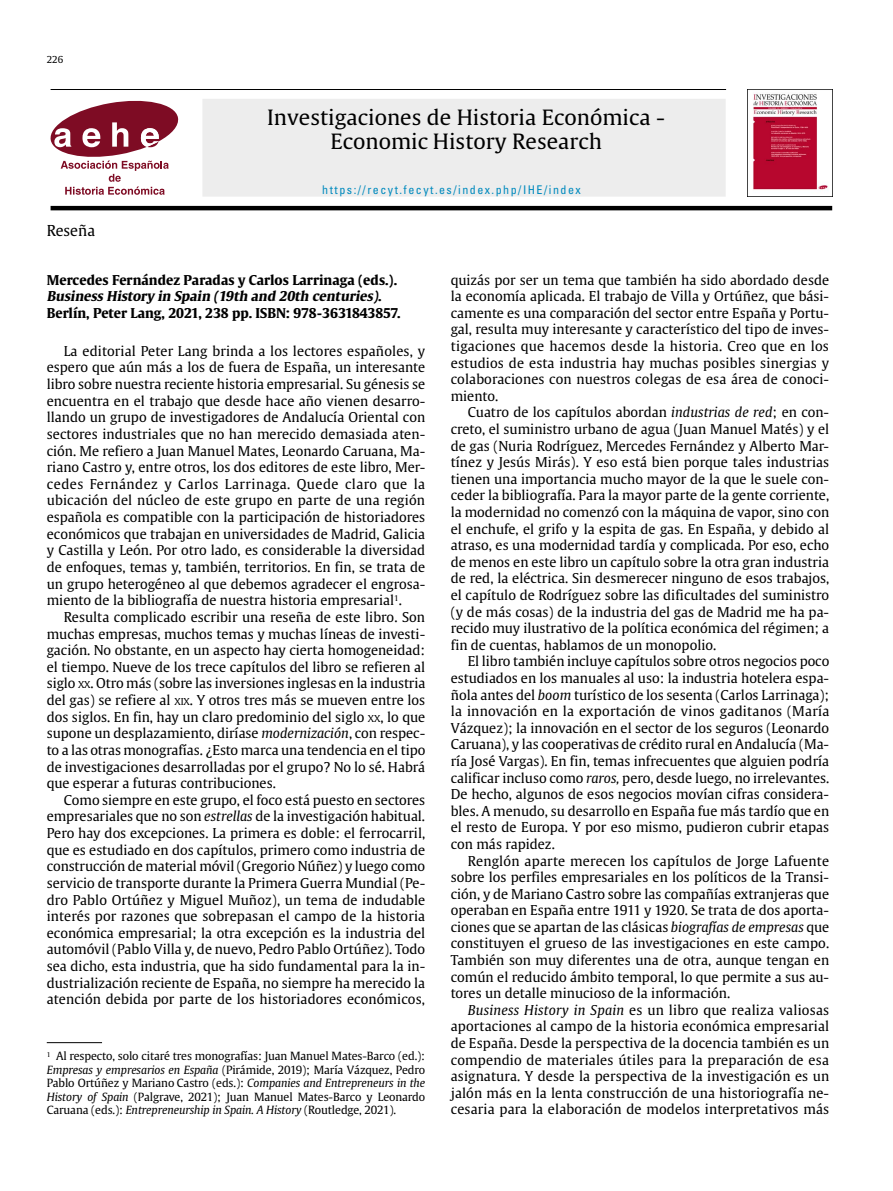
<style>
.page{position:relative;width:893px;height:1191px;background:#fff}
.page>*{position:absolute;margin:0;border:0;box-sizing:border-box;transform-origin:0 0}
.t1{font:20.85px/23.9px "Gulliver RM";color:#000;text-align:center}
.t2{font:15px "Gulliver";color:#000}
.Texto_general{font:13.5px/16.6px "Gulliver";color:#000;text-align:justify}
.Titular{font:700 13.5px/16.6px "Gulliver";color:#000}
.t3{font:condensed 12px "Univers";letter-spacing:.125em;color:#008abe}
.Notas{font:11.25px/13.5px "Gulliver";letter-spacing:-.01em;color:#000;text-align:justify}
.t4{font:9.6px "Gulliver";color:#000}
.s1{font-style:italic}
.s2{font-size:9.45px}
</style>
<div class="page">
<hr style="left:51px;top:89px;width:675px;height:1px;background:#000">
<div style="left:202px;top:99px;width:524px;height:98px;background:#ededed"></div>
<svg style="left:51px;top:101px;width:127px;height:94px"></svg>
<img style="left:747px;top:89px;width:85px;height:108px">
<hr style="left:51px;top:206px;width:781px;height:4px;background:#000">
<hr style="left:47px;top:1042px;width:55px;height:1px;background:#000">
<p class="t4" style="left:47px;top:54px;width:18px">226</p>
<h1 class="t1" style="left:267px;top:105px;width:399px">Investigaciones de Historia Económica -<br>Economic History Research</h1>
<p class="t3" style="left:322px;top:182px;width:260px">https://recyt.fecyt.es/index.php/IHE/index</p>
<p class="t2" style="left:47px;top:221px;width:50px">Reseña</p>
<p class="Titular" style="left:47px;top:271px;width:355px">Mercedes Fernández Paradas y Carlos Larrinaga (eds.).<br><span class="s1">Business History in Spain (19th and 20th centuries)</span>.<br>Berlín, Peter Lang, 2021, 238 pp. ISBN: 978-3631843857.</p>
<p class="Texto_general" style="left:47px;top:342px;width:380px;text-indent:17px">La editorial Peter Lang brinda a los lectores españoles, y espero que aún más a los de fuera de España, un interesante libro sobre nuestra reciente historia empresarial. Su génesis se encuentra en el trabajo que desde hace año vienen desarro&shy;llando un grupo de investigadores de Andalucía Oriental con sectores industriales que no han merecido demasiada aten&shy;ción. Me refiero a Juan Manuel Mates, Leonardo Caruana, Ma&shy;riano Castro y, entre otros, los dos editores de este libro, Mer&shy;cedes Fernández y Carlos Larrinaga. Quede claro que la ubicación del núcleo de este grupo en parte de una región española es compatible con la participación de historiadores económicos que trabajan en universidades de Madrid, Galicia y Castilla y León. Por otro lado, es considerable la diversidad de enfoques, temas y, también, territorios. En fin, se trata de un grupo heterogéneo al que debemos agradecer el engrosa&shy;miento de la bibliografía de nuestra historia empresarial<sup>1</sup>.</p>
<p class="Texto_general" style="left:47px;top:608px;width:380px;text-indent:17px">Resulta complicado escribir una reseña de este libro. Son muchas empresas, muchos temas y muchas líneas de investi&shy;gación. No obstante, en un aspecto hay cierta homogeneidad: el tiempo. Nueve de los trece capítulos del libro se refieren al siglo <span class="s2">XX</span>. Otro más (sobre las inversiones inglesas en la industria del gas) se refiere al <span class="s2">XIX</span>. Y otros tres más se mueven entre los dos siglos. En fin, hay un claro predominio del siglo <span class="s2">XX</span>, lo que supone un desplazamiento, diríase <span class="s1">modernización</span>, con respec&shy;to a las otras monografías. ¿Esto marca una tendencia en el tipo de investigaciones desarrolladas por el grupo? No lo sé. Habrá que esperar a futuras contribuciones.</p>
<p class="Texto_general" style="left:47px;top:791px;width:380px;text-indent:17px">Como siempre en este grupo, el foco está puesto en sectores empresariales que no son <span class="s1">estrellas</span> de la investigación habitual.<br>Pero hay dos excepciones. La primera es doble: el ferrocarril, que es estudiado en dos capítulos, primero como industria de construcción de material móvil (Gregorio Núñez) y luego como servicio de transporte durante la Primera Guerra Mundial (Pe&shy;dro Pablo Ortúñez y Miguel Muñoz), un tema de indudable interés por razones que sobrepasan el campo de la historia económica empresarial; la otra excepción es la industria del automóvil (Pablo Villa y, de nuevo, Pedro Pablo Ortúñez). Todo sea dicho, esta industria, que ha sido fundamental para la in&shy;dustrialización reciente de España, no siempre ha merecido la atención debida por parte de los historiadores económicos,</p>
<p class="Notas" style="left:47px;top:1049px;width:380px"><sup>1</sup> Al respecto, solo citaré tres monografías: Juan Manuel Mates-Barco (ed.):<br><span class="s1">Empresas y empresarios en España</span> (Pirámide, 2019); María Vázquez, Pedro Pablo Ortúñez y Mariano Castro (eds.): <span class="s1">Companies and Entrepreneurs in the History of Spain</span> (Palgrave, 2021); Juan Manuel Mates-Barco y Leonardo Caruana (eds.): <span class="s1">Entrepreneurship in Spain. A History</span> (Routledge, 2021).</p>
<p class="Texto_general" style="left:451px;top:271px;width:380px">quizás por ser un tema que también ha sido abordado desde la economía aplicada. El trabajo de Villa y Ortúñez, que bási&shy;camente es una comparación del sector entre España y Portu&shy;gal, resulta muy interesante y característico del tipo de inves&shy;tigaciones que hacemos desde la historia. Creo que en los estudios de esta industria hay muchas posibles sinergias y colaboraciones con nuestros colegas de esa área de conoci&shy;miento.</p>
<p class="Texto_general" style="left:451px;top:404px;width:380px;text-indent:17px">Cuatro de los capítulos abordan <span class="s1">industrias de red</span>; en con&shy;creto, el suministro urbano de agua (Juan Manuel Matés) y el de gas (Nuria Rodríguez, Mercedes Fernández y Alberto Mar&shy;tínez y Jesús Mirás). Y eso está bien porque tales industrias tienen una importancia mucho mayor de la que le suele con&shy;ceder la bibliografía. Para la mayor parte de la gente corriente, la modernidad no comenzó con la máquina de vapor, sino con el enchufe, el grifo y la espita de gas. En España, y debido al atraso, es una modernidad tardía y complicada. Por eso, echo de menos en este libro un capítulo sobre la otra gran industria de red, la eléctrica. Sin desmerecer ninguno de esos trabajos, el capítulo de Rodríguez sobre las dificultades del suministro (y de más cosas) de la industria del gas de Madrid me ha pa&shy;recido muy ilustrativo de la política económica del régimen; a fin de cuentas, hablamos de un monopolio.</p>
<p class="Texto_general" style="left:451px;top:653px;width:380px;text-indent:17px">El libro también incluye capítulos sobre otros negocios poco estudiados en los manuales al uso: la industria hotelera espa&shy;ñola antes del <span class="s1">boom</span> turístico de los sesenta (Carlos Larrinaga); la innovación en la exportación de vinos gaditanos (María Vázquez); la innovación en el sector de los seguros (Leonardo Caruana), y las cooperativas de crédito rural en Andalucía (Ma&shy;ría José Vargas). En fin, temas infrecuentes que alguien podría calificar incluso como <span class="s1">raros,</span> pero, desde luego, no irrelevantes.<br>De hecho, algunos de esos negocios movían cifras considera&shy;bles. A menudo, su desarrollo en España fue más tardío que en el resto de Europa. Y por eso mismo, pudieron cubrir etapas con más rapidez.</p>
<p class="Texto_general" style="left:451px;top:852px;width:380px;text-indent:17px">Renglón aparte merecen los capítulos de Jorge Lafuente sobre los perfiles empresariales en los políticos de la Transi&shy;ción, y de Mariano Castro sobre las compañías extranjeras que operaban en España entre 1911 y 1920. Se trata de dos aporta&shy;ciones que se apartan de las clásicas <span class="s1">biografías de empresas</span> que constituyen el grueso de las investigaciones en este campo.<br>También son muy diferentes una de otra, aunque tengan en común el reducido ámbito temporal, lo que permite a sus au&shy;tores un detalle minucioso de la información.</p>
<p class="Texto_general" style="left:451px;top:1001px;width:380px;text-indent:17px"><span class="s1">Business History in Spain</span> es un libro que realiza valiosas aportaciones al campo de la historia económica empresarial de España. Desde la perspectiva de la docencia también es un compendio de materiales útiles para la preparación de esa asignatura. Y desde la perspectiva de la investigación es un jalón más en la lenta construcción de una historiografía ne&shy;cesaria para la elaboración de modelos interpretativos más</p>
</div>
